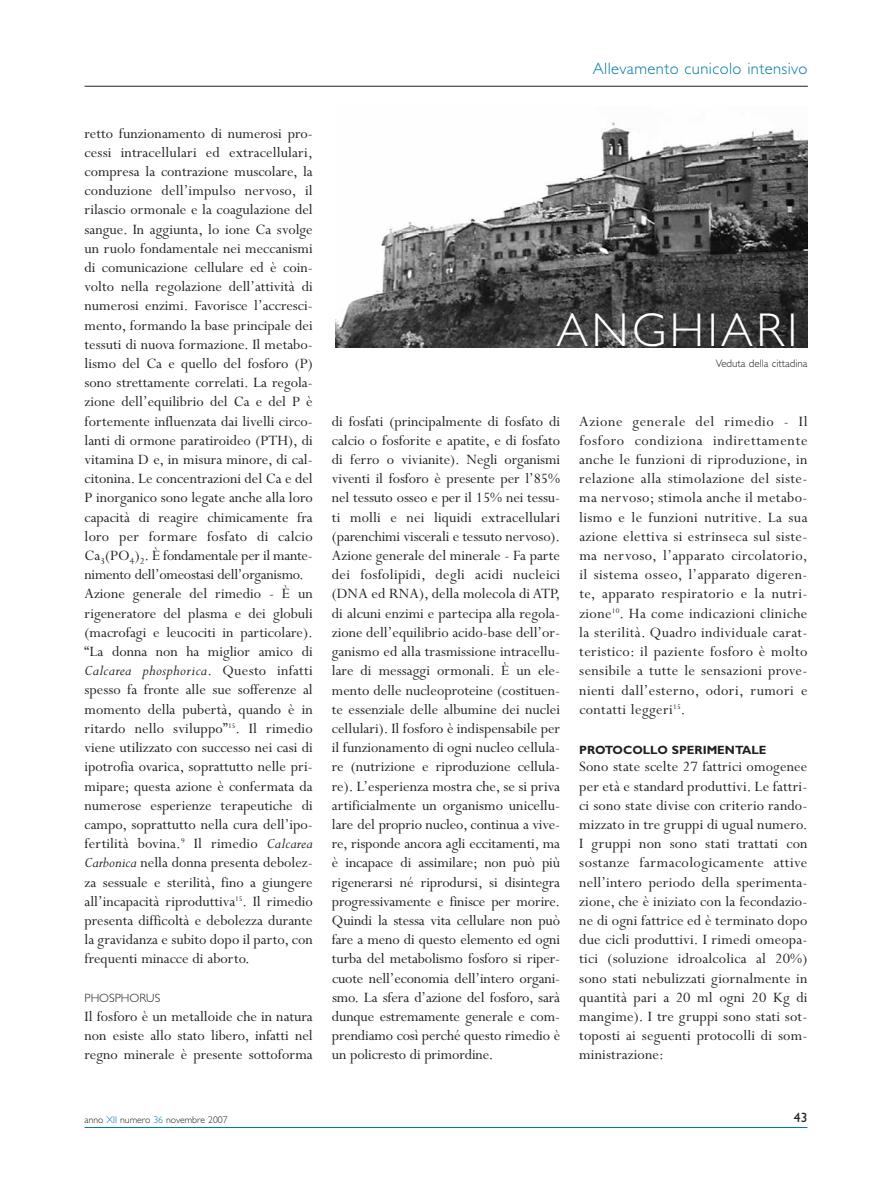
<style>
.page{position:relative;width:893px;height:1191px;background:#fff}
.page>*{position:absolute;margin:0;border:0;box-sizing:border-box;transform-origin:0 0}
.t1{font:300 47.7px "Gill Sans";letter-spacing:.075em;color:#fff}
.t2{font:300 16.5px "Gill Sans";letter-spacing:.025em;color:#0078a9}
.t3{font:16.05px/19.2px "Perpetua";color:#231f20;text-align:justify}
.t4{font:13.5px "Gill Sans";color:#231f20}
.t5{font:700 12px "Gill Sans";color:#231f20}
.t6{font:300 12px "Gill Sans";color:#231f20}
.t7{font:300 10.95px "Gill Sans";color:#231f20}
.t8{font:300 9.75px "Gill Sans";color:#231f20}
.s1{font-style:italic}
.s2{color:#0078a9}
</style>
<div class="page">
<hr style="left:85px;top:1127px;width:722px;height:1px;background:#0078a9">
<hr style="left:85px;top:86px;width:723px;height:1px;background:#231f20">
<img style="left:336px;top:122px;width:471px;height:225px">
<p class="t2" style="left:593px;top:63px;width:216px">Allevamento cunicolo intensivo</p>
<p class="t3" style="left:85px;top:125px;width:230px;text-align:left">retto funzionamento di numerosi pro&shy;cessi intracellulari ed extracellulari, compresa la contrazione muscolare, la conduzione dell’impulso nervoso, il rilascio ormonale e la coagulazione del sangue. In aggiunta, lo ione Ca svolge un ruolo fondamentale nei meccanismi di comunicazione cellulare ed è coin&shy;volto nella regolazione dell’attività di numerosi enzimi. Favorisce l’accresci&shy;mento, formando la base principale dei tessuti di nuova formazione. Il metabo&shy;lismo del Ca e quello del fosforo (P) sono strettamente correlati. La regola&shy;zione dell’equilibrio del Ca e del P è fortemente influenzata dai livelli circo&shy;lanti di ormone paratiroideo (PTH), di vitamina D e, in misura minore, di cal&shy;citonina. Le concentrazioni del Ca e del P inorganico sono legate anche alla loro capacità di reagire chimicamente fra loro per formare fosfato di calcio Ca<sub>3</sub>(PO<sub>4</sub>)<sub>2</sub>. È fondamentale per il mante&shy;nimento dell’omeostasi dell’organismo.<br>Azione generale del rimedio - È un rigeneratore del plasma e dei globuli (macrofagi e leucociti in particolare). “La donna non ha miglior amico di <span class="s1">Calcarea phosphorica</span>. Questo infatti spesso fa fronte alle sue sofferenze al momento della pubertà, quando è in ritardo nello sviluppo”<sup>15</sup>. Il rimedio viene utilizzato con successo nei casi di ipotrofia ovarica, soprattutto nelle pri&shy;mipare; questa azione è confermata da numerose esperienze terapeutiche di campo, soprattutto nella cura dell’ipo&shy;fertilità bovina.<sup>9</sup> Il rimedio <span class="s1">Calcarea Carbonica</span> nella donna presenta debolez&shy;za sessuale e sterilità, fino a giungere all’incapacità riproduttiva<sup>15</sup>. Il rimedio presenta difficoltà e debolezza durante la gravidanza e subito dopo il parto, con frequenti minacce di aborto.</p>
<p class="t6" style="left:85px;top:993px;width:77px">PHOSPHORUS</p>
<p class="t3" style="left:85px;top:1008px;width:230px">Il fosforo è un metalloide che in natura non esiste allo stato libero, infatti nel regno minerale è presente sottoforma</p>
<h1 class="t1" style="left:556px;top:314px;width:242px">ANGHIARI</h1>
<p class="t7" style="left:716px;top:359px;width:93px">Veduta della cittadina</p>
<p class="t3" style="left:332px;top:413px;width:230px">di fosfati (principalmente di fosfato di calcio o fosforite e apatite, e di fosfato di ferro o vivianite). Negli organismi viventi il fosforo è presente per l’85% nel tessuto osseo e per il 15% nei tessu&shy;ti molli e nei liquidi extracellulari (parenchimi viscerali e tessuto nervoso).<br>Azione generale del minerale - Fa parte dei fosfolipidi, degli acidi nucleici (DNA ed RNA), della molecola di ATP, di alcuni enzimi e partecipa alla regola&shy;zione dell’equilibrio acido-base dell’or&shy;ganismo ed alla trasmissione intracellu&shy;lare di messaggi ormonali. È un ele&shy;mento delle nucleoproteine (costituen&shy;te essenziale delle albumine dei nuclei cellulari). Il fosforo è indispensabile per il funzionamento di ogni nucleo cellula&shy;re (nutrizione e riproduzione cellula&shy;re). L’esperienza mostra che, se si priva artificialmente un organismo unicellu&shy;lare del proprio nucleo, continua a vive&shy;re, risponde ancora agli eccitamenti, ma è incapace di assimilare; non può più rigenerarsi né riprodursi, si disintegra progressivamente e finisce per morire.<br>Quindi la stessa vita cellulare non può fare a meno di questo elemento ed ogni turba del metabolismo fosforo si riper&shy;cuote nell’economia dell’intero organi&shy;smo. La sfera d’azione del fosforo, sarà dunque estremamente generale e com&shy;prendiamo così perché questo rimedio è un policresto di primordine.</p>
<p class="t3" style="left:579px;top:413px;width:230px">Azione generale del rimedio - Il fosforo condiziona indirettamente anche le funzioni di riproduzione, in relazione alla stimolazione del siste&shy;ma nervoso; stimola anche il metabo&shy;lismo e le funzioni nutritive. La sua azione elettiva si estrinseca sul siste&shy;ma nervoso, l’apparato circolatorio, il sistema osseo, l’apparato digeren&shy;te, apparato respiratorio e la nutri&shy;zione<sup>10</sup>. Ha come indicazioni cliniche la sterilità. Quadro individuale carat&shy;teristico: il paziente fosforo è molto sensibile a tutte le sensazioni prove&shy;nienti dall’esterno, odori, rumori e contatti leggeri<sup>15</sup>.</p>
<p class="t5" style="left:579px;top:745px;width:189px">PROTOCOLLO SPERIMENTALE</p>
<p class="t3" style="left:579px;top:759px;width:230px">Sono state scelte 27 fattrici omogenee per età e standard produttivi. Le fattri&shy;ci sono state divise con criterio rando&shy;mizzato in tre gruppi di ugual numero.<br>I gruppi non sono stati trattati con sostanze farmacologicamente attive nell’intero periodo della sperimenta&shy;zione, che è iniziato con la fecondazio&shy;ne di ogni fattrice ed è terminato dopo due cicli produttivi. I rimedi omeopa&shy;tici (soluzione idroalcolica al 20%) sono stati nebulizzati giornalmente in quantità pari a 20 ml ogni 20 Kg di mangime). I tre gruppi sono stati sot&shy;toposti ai seguenti protocolli di som&shy;ministrazione:</p>
<p class="t8" style="left:85px;top:1116px;width:145px">anno <span class="s2">XII</span> numero <span class="s2">36</span> novembre 2007</p>
<p class="t4" style="left:794px;top:1113px;width:15px">43</p>
</div>
